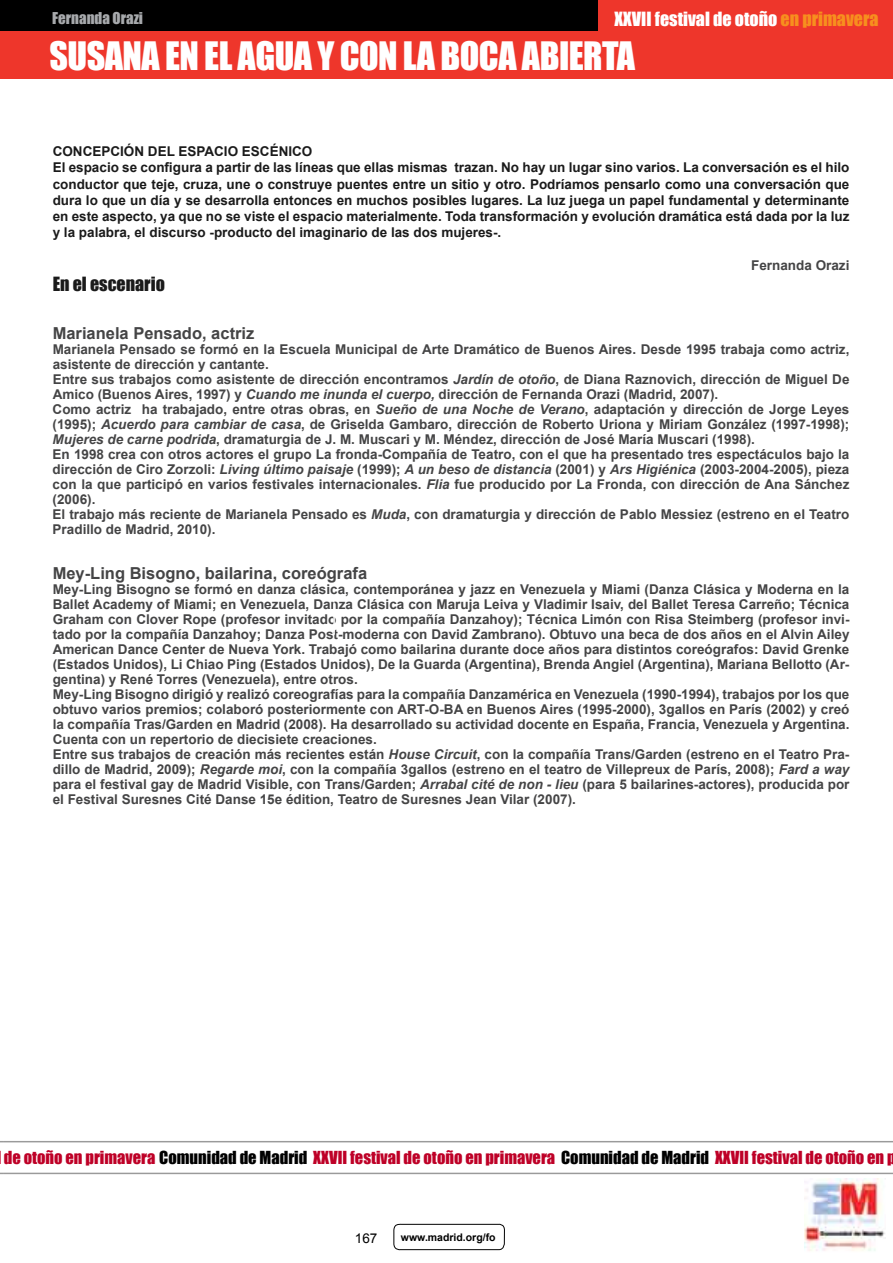
<style>
.page{position:relative;width:893px;height:1263px;background:#fff}
.page>*{position:absolute;margin:0;border:0;box-sizing:border-box;transform-origin:0 0}
.t1{font:36px "Impact";letter-spacing:-.015em;color:#fff}
.t2{font:18px "Impact";color:#fff}
.t3{font:18px "Impact";color:#000}
.t4{font:16.5px "Impact";color:#be0027}
.t5{font:700 16.5px "Arial";color:#2f2f30}
.t6{font:15px "Impact";color:#a7a9ac}
.t7{font:700 13.5px/15px "Arial";color:#2f2f30}
.t8{font:700 13.5px/16.2px "Arial";color:#000}
.t9{font:13.5px "Arial";color:#000}
.t10{font:700 10.5px "Arial";color:#000}
.s1{color:#f78f1e}
.s2{font-style:italic}
.s3{color:#000}
</style>
<div class="page">
<img style="left:804px;top:1179px;width:81px;height:72px">
<svg style="left:393px;top:1223px;width:112px;height:27px"></svg>
<hr style="left:3px;top:1141px;width:890px;height:1px;background:#000">
<hr style="left:3px;top:1173px;width:890px;height:1px;background:#000">
<div style="left:0;top:0;width:893px;height:40px;background:#000"></div>
<div style="left:0;top:31px;width:893px;height:48px;background:#ee362b"></div>
<div style="left:599px;top:0;width:294px;height:34px;background:#ee362b"></div>
<p class="t6" style="left:52px;top:6px;width:92px">Fernanda Orazi</p>
<h2 class="t2" style="left:614px;top:5px;width:266px">XXVII festival de otoño <span class="s1">en primavera</span></h2>
<h1 class="t1" style="left:50px;top:28px;width:587px">SUSANA EN EL AGUA Y CON LA BOCA ABIERTA</h1>
<p class="t8" style="left:53px;top:144px;width:798px">CONCEPCIÓN DEL ESPACIO ESCÉNICO<br>El espacio se configura a partir de las líneas que ellas mismas trazan. No hay un lugar sino varios. La conversación es el hilo conductor que teje, cruza, une o construye puentes entre un sitio y otro. Podríamos pensarlo como una conversación que dura lo que un día y se desarrolla entonces en muchos posibles lugares. La luz juega un papel fundamental y determinante en este aspecto, ya que no se viste el espacio materialmente. Toda transformación y evolución dramática está dada por la luz y la palabra, el discurso -producto del imaginario de las dos mujeres-.</p>
<p class="t7" style="left:751px;top:258px;width:100px">Fernanda Orazi</p>
<h2 class="t3" style="left:53px;top:270px;width:114px">En el escenario</h2>
<p class="t5" style="left:53px;top:322px;width:203px">Marianela Pensado, actriz</p>
<p class="t7" style="left:53px;top:342px;width:798px">Marianela Pensado se formó en la Escuela Municipal de Arte Dramático de Buenos Aires. Desde 1995 trabaja como actriz, asistente de dirección y cantante.<br>Entre sus trabajos como asistente de dirección encontramos <span class="s2">Jardín de otoño</span>, de Diana Raznovich, dirección de Miguel De Amico (Buenos Aires, 1997) y <span class="s2">Cuando me inunda el cuerpo,</span> dirección de Fernanda Orazi (Madrid, 2007).<br>Como actriz ha trabajado, entre otras obras, en <span class="s2">Sueño de una Noche de Verano</span>, adaptación y dirección de Jorge Leyes (1995); <span class="s2">Acuerdo para cambiar de casa</span>, de Griselda Gambaro, dirección de Roberto Uriona y Miriam González (1997-1998); <span class="s2">Mujeres de carne podrida</span>, dramaturgia de J. M. Muscari y M. Méndez, dirección de José María Muscari (1998).<br>En 1998 crea con otros actores el grupo La fronda-Compañía de Teatro, con el que ha presentado tres espectáculos bajo la dirección de Ciro Zorzoli: <span class="s2">Living último paisaje</span> (1999); <span class="s2">A un beso de distancia</span> (2001) y <span class="s2">Ars Higiénica</span> (2003-2004-2005), pieza con la que participó en varios festivales internacionales. <span class="s2">Flia</span> fue producido por La Fronda, con dirección de Ana Sánchez (2006).<br>El trabajo más reciente de Marianela Pensado es <span class="s2">Muda</span>, con dramaturgia y dirección de Pablo Messiez (estreno en el Teatro Pradillo de Madrid, 2010).</p>
<p class="t5" style="left:53px;top:562px;width:316px">Mey-Ling Bisogno, bailarina, coreógrafa</p>
<p class="t7" style="left:53px;top:582px;width:798px">Mey-Ling Bisogno se formó en danza clásica, contemporánea y jazz en Venezuela y Miami (Danza Clásica y Moderna en la Ballet Academy of Miami; en Venezuela, Danza Clásica con Maruja Leiva y Vladimir Isaiv, del Ballet Teresa Carreño; Técnica Graham con Clover Rope (profesor invitado por la compañía Danzahoy); Técnica Limón con Risa Steimberg (profesor invi&shy;tado por la compañía Danzahoy; Danza Post-moderna con David Zambrano). Obtuvo una beca de dos años en el Alvin Ailey American Dance Center de Nueva York. Trabajó como bailarina durante doce años para distintos coreógrafos: David Grenke (Estados Unidos), Li Chiao Ping (Estados Unidos), De la Guarda (Argentina), Brenda Angiel (Argentina), Mariana Bellotto (Ar&shy;gentina) y René Torres (Venezuela), entre otros.<br>Mey-Ling Bisogno dirigió y realizó coreografías para la compañía Danzamérica en Venezuela (1990-1994), trabajos por los que obtuvo varios premios; colaboró posteriormente con ART-O-BA en Buenos Aires (1995-2000), 3gallos en París (2002) y creó la compañía Tras/Garden en Madrid (2008). Ha desarrollado su actividad docente en España, Francia, Venezuela y Argentina.<br>Cuenta con un repertorio de diecisiete creaciones.<br>Entre sus trabajos de creación más recientes están <span class="s2">House Circuit</span>, con la compañía Trans/Garden (estreno en el Teatro Pra&shy;dillo de Madrid, 2009); <span class="s2">Regarde moi</span>, con la compañía 3gallos (estreno en el teatro de Villepreux de París, 2008); <span class="s2">Fard a way </span>para el festival gay de Madrid Visible, con Trans/Garden; <span class="s2">Arrabal cité de non - lieu</span> (para 5 bailarines-actores), producida por el Festival Suresnes Cité Danse 15e édition, Teatro de Suresnes Jean Vilar (2007).</p>
<p class="t4" style="left:4px;top:1144px;width:893px">de otoño en primavera <span class="s3">Comunidad de Madrid</span> XXVII festival de otoño en primavera <span class="s3">Comunidad de Madrid</span> XXVII festival de otoño en p</p>
<p class="t9" style="left:355px;top:1229px;width:24px">167</p>
<p class="t10" style="left:401px;top:1230px;width:96px">www.madrid.org/fo</p>
</div>
